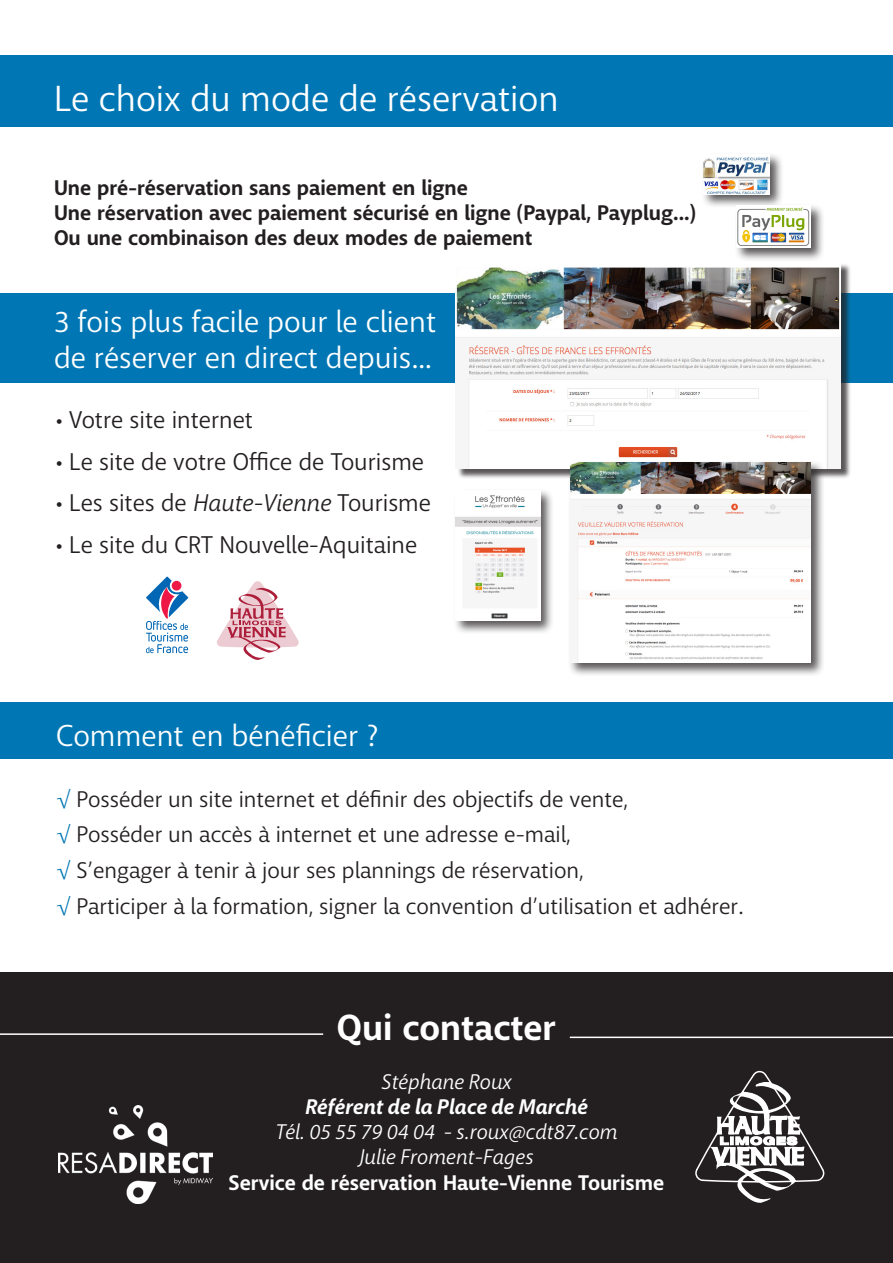
<style>
.page{position:relative;width:893px;height:1263px;background:#fff}
.page>*{position:absolute;margin:0;border:0;box-sizing:border-box;transform-origin:0 0}
.t1{font:36px "Macha";color:#fff}
.t2{font:700 36px "Macha";color:#fff}
.t3{font:30px "Macha";color:#fff}
.t4{font:24px "Macha";color:#231f20}
.t5{font:22.5px "Macha";color:#231f20}
.t6{font:700 21px "Macha";color:#231f20}
.t7{font:italic 21px "Macha";color:#fff}
.t8{font:700 21px "Macha";color:#fff}
.t9{font:italic 700 21px "Macha";color:#fff}
.s1{font-style:italic}
.s2{color:#0077b4}
</style>
<div class="page">
<div style="left:0;top:972px;width:893px;height:291px;background:#231f20"></div>
<div style="left:0;top:294px;width:893px;height:89px;background:#0077b4"></div>
<div style="left:0;top:703px;width:893px;height:56px;background:#0077b4"></div>
<div style="left:0;top:56px;width:893px;height:71px;background:#0077b4"></div>
<div style="left:701px;top:152px;width:82px;height:57px;background:#231f20;opacity:.75"></div>
<img style="left:703px;top:155px;width:66px;height:40px">
<hr style="left:0;top:1033px;width:323px;height:2px;background:#fff">
<hr style="left:570px;top:1036px;width:323px;height:2px;background:#fff">
<img style="left:58px;top:1105px;width:154px;height:98px">
<svg style="left:146px;top:576px;width:42px;height:77px"></svg>
<div style="left:172px;top:581px;width:9px;height:9px;background:#ed1845;border-radius:50%"></div>
<svg style="left:217px;top:581px;width:82px;height:79px"></svg>
<svg style="left:695px;top:1070px;width:130px;height:133px"></svg>
<div style="left:734px;top:203px;width:91px;height:59px;background:#231f20;opacity:.75"></div>
<img style="left:736px;top:205px;width:75px;height:43px">
<div style="left:457px;top:264px;width:394px;height:216px;background:#231f20;opacity:.75"></div>
<img style="left:456px;top:264px;width:385px;height:205px">
<div style="left:453px;top:488px;width:101px;height:147px;background:#231f20;opacity:.75"></div>
<img style="left:456px;top:490px;width:84px;height:131px">
<div style="left:568px;top:460px;width:257px;height:217px;background:#231f20;opacity:.75"></div>
<img style="left:570px;top:462px;width:241px;height:201px">
<p class="t1" style="left:54px;top:76px;width:506px">Le choix du mode de réservation</p>
<p class="t6" style="left:54px;top:174px;width:415px">Une pré-réservation sans paiement en ligne</p>
<p class="t6" style="left:54px;top:200px;width:644px">Une réservation avec paiement sécurisé en ligne (Paypal, Payplug...)</p>
<p class="t6" style="left:54px;top:225px;width:480px">Ou une combinaison des deux modes de paiement</p>
<p class="t3" style="left:54px;top:303px;width:384px">3 fois plus facile pour le client</p>
<p class="t3" style="left:54px;top:339px;width:379px">de réserver en direct depuis...</p>
<p class="t4" style="left:56px;top:405px;width:199px">• Votre site internet</p>
<p class="t4" style="left:56px;top:447px;width:370px">• Le site de votre Office de Tourisme</p>
<p class="t4" style="left:56px;top:488px;width:377px">• Les sites de <span class="s1">Haute-Vienne</span> Tourisme</p>
<p class="t4" style="left:56px;top:530px;width:363px">• Le site du CRT Nouvelle-Aquitaine</p>
<p class="t3" style="left:56px;top:717px;width:324px">Comment en bénéficier ?</p>
<p class="t5" style="left:56px;top:785px;width:573px"><span class="s2">√</span> Posséder un site internet et définir des objectifs de vente,</p>
<p class="t5" style="left:56px;top:821px;width:516px"><span class="s2">√</span> Posséder un accès à internet et une adresse e-mail,</p>
<p class="t5" style="left:56px;top:856px;width:529px"><span class="s2">√</span> S’engager à tenir à jour ses plannings de réservation,</p>
<p class="t5" style="left:56px;top:892px;width:689px"><span class="s2">√</span> Participer à la formation, signer la convention d’utilisation et adhérer.</p>
<p class="t2" style="left:337px;top:1005px;width:221px">Qui contacter</p>
<p class="t7" style="left:381px;top:1068px;width:132px">Stéphane Roux</p>
<p class="t9" style="left:305px;top:1093px;width:284px">Référent de la Place de Marché</p>
<p class="t7" style="left:276px;top:1119px;width:343px">Tél. 05 55 79 04 04 - s.roux@cdt87.com</p>
<p class="t7" style="left:359px;top:1144px;width:175px">Julie Froment-Fages</p>
<p class="t8" style="left:229px;top:1169px;width:437px">Service de réservation Haute-Vienne Tourisme</p>
</div>
